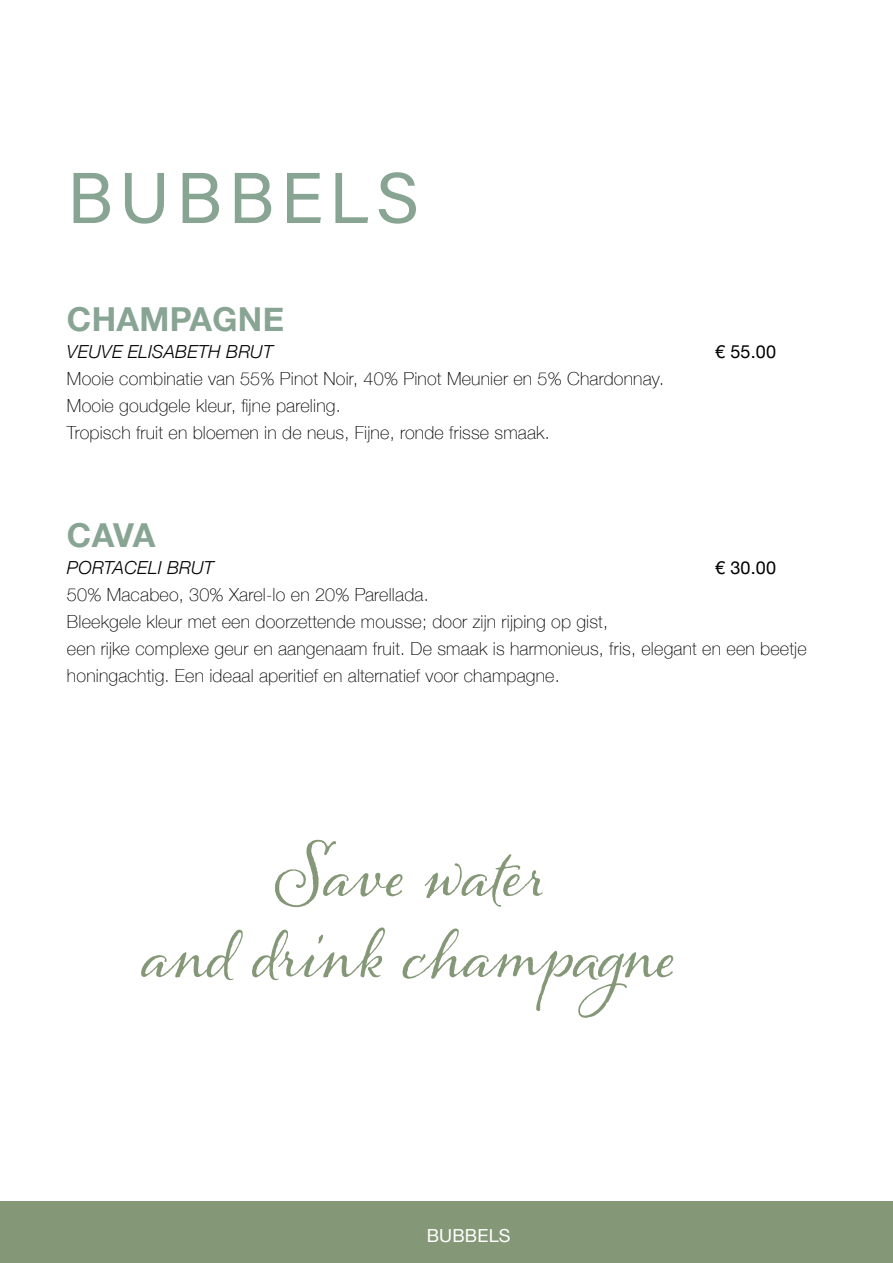
<style>
.page{position:relative;width:893px;height:1263px;background:#fff}
.page>*{position:absolute;margin:0;border:0;box-sizing:border-box;transform-origin:0 0}
.t1{font:72px "Acumin Variable Concept";letter-spacing:.08em;color:#88a493}
.t2{font:67.5px/81px "Alana";letter-spacing:.01em;color:#849877;text-align:center}
.t3{font:700 33px "Helvetica Neue";letter-spacing:.01em;color:#88a493}
.t4{font:100 18px/27px "Helvetica Neue";letter-spacing:.01em;color:#000}
.t5{font:italic 300 18px "Helvetica Neue";letter-spacing:.01em;color:#000}
.t6{font:18px "Helvetica Neue";letter-spacing:.01em;color:#000}
.t7{font:18px "Helvetica Neue";letter-spacing:.01em;color:#fff}
</style>
<div class="page">
<div style="left:0;top:1202px;width:893px;height:61px;background:#849877"></div>
<h1 class="t1" style="left:67px;top:148px;width:354px">BUBBELS</h1>
<h3 class="t3" style="left:67px;top:293px;width:219px">CHAMPAGNE</h3>
<p class="t5" style="left:67px;top:337px;width:208px">VEUVE ELISABETH BRUT</p>
<p class="t6" style="left:715px;top:339px;width:63px">€ 55.00</p>
<p class="t4" style="left:67px;top:364px;width:599px">Mooie combinatie van 55% Pinot Noir, 40% Pinot Meunier en 5% Chardonnay.<br>Mooie goudgele kleur, fijne pareling.<br>Tropisch fruit en bloemen in de neus, Fijne, ronde frisse smaak.</p>
<h3 class="t3" style="left:67px;top:509px;width:90px">CAVA</h3>
<p class="t5" style="left:67px;top:553px;width:148px">PORTACELI BRUT</p>
<p class="t6" style="left:715px;top:555px;width:63px">€ 30.00</p>
<p class="t4" style="left:67px;top:580px;width:741px">50% Macabeo, 30% Xarel-lo en 20% Parellada.<br>Bleekgele kleur met een doorzettende mousse; door zijn rijping op gist,<br>een rijke complexe geur en aangenaam fruit. De smaak is harmonieus, fris, elegant en een beetje honingachtig. Een ideaal aperitief en alternatief voor champagne.</p>
<h2 class="t2" style="left:142px;top:832px;width:536px">Save water<br>and drink champagne</h2>
<p class="t7" style="left:427px;top:1223px;width:85px">BUBBELS</p>
</div>
